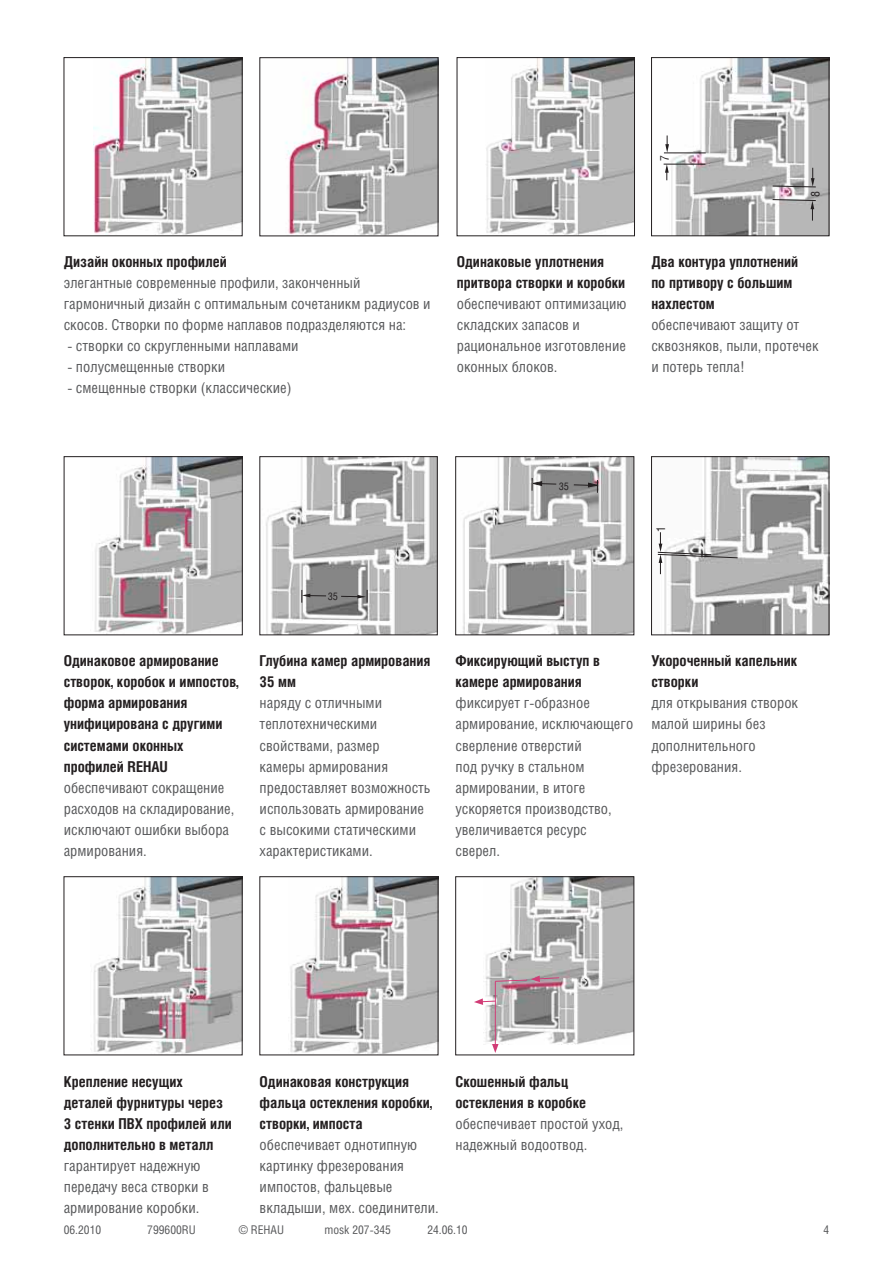
<style>
.page{position:relative;width:893px;height:1263px;background:#fff}
.page>*{position:absolute;margin:0;border:0;box-sizing:border-box;transform-origin:0 0}
.t1{font:15px/21px "Helios Cond";color:#57585a}
.t2{font:700 15px/21px "Helios Cond";color:#231f20}
.t3{font:12px "Helios Cond";color:#57585a}
.t4{font:12px "Helios Cond";color:#231f20}
</style>
<div class="page">
<img style="left:93px;top:59px;width:147px;height:175px">
<img style="left:94px;top:458px;width:146px;height:175px">
<img style="left:463px;top:458px;width:169px;height:175px">
<div style="left:455px;top:456px;width:179px;height:179px;border:1px solid #231f20"></div>
<img style="left:91px;top:878px;width:149px;height:175px">
<img style="left:290px;top:878px;width:146px;height:175px">
<img style="left:660px;top:458px;width:167px;height:175px">
<div style="left:651px;top:456px;width:178px;height:179px;border:1px solid #231f20"></div>
<svg style="left:657px;top:532px;width:81px;height:42px"></svg>
<img style="left:266px;top:458px;width:169px;height:175px">
<div style="left:260px;top:456px;width:177px;height:179px;border:1px solid #231f20"></div>
<img style="left:285px;top:59px;width:151px;height:175px">
<div style="left:260px;top:57px;width:178px;height:179px;border:1px solid #231f20"></div>
<img style="left:486px;top:59px;width:147px;height:175px">
<div style="left:457px;top:57px;width:178px;height:179px;border:1px solid #231f20"></div>
<img style="left:663px;top:59px;width:164px;height:175px">
<div style="left:651px;top:57px;width:178px;height:179px;border:1px solid #231f20"></div>
<hr style="left:664px;top:164px;width:41px;height:1px;background:#231f20">
<svg style="left:665px;top:164px;width:4px;height:16px"></svg>
<svg style="left:665px;top:135px;width:4px;height:18px"></svg>
<hr style="left:664px;top:153px;width:42px;height:1px;background:#231f20">
<img style="left:485px;top:878px;width:147px;height:166px">
<div style="left:455px;top:876px;width:179px;height:179px;border:1px solid #231f20"></div>
<hr style="left:495px;top:981px;width:1px;height:65px;background:#d13c76">
<svg style="left:492px;top:1044px;width:7px;height:9px"></svg>
<svg style="left:474px;top:998px;width:22px;height:7px"></svg>
<svg style="left:495px;top:975px;width:65px;height:7px"></svg>
<svg style="left:532px;top:478px;width:66px;height:15px"></svg>
<svg style="left:302px;top:590px;width:66px;height:13px"></svg>
<svg style="left:772px;top:168px;width:48px;height:53px;background:#b8b5b6"></svg>
<p class="t4" style="left:657px;top:161px;width:7px;rotate:-90deg">7</p>
<p class="t2" style="left:64px;top:251px;width:164px">Дизайн оконных профилей</p>
<p class="t1" style="left:64px;top:272px;width:368px">элегантные современные профили, законченный гармоничный дизайн с оптимальным сочетаникм радиусов и скосов. Створки по форме наплавов подразделяются на:</p>
<p class="t1" style="left:67px;top:335px;width:233px">- створки со скругленными наплавами</p>
<p class="t1" style="left:67px;top:356px;width:159px">- полусмещенные створки</p>
<p class="t1" style="left:67px;top:377px;width:226px">- смещенные створки (классические)</p>
<p class="t2" style="left:457px;top:251px;width:170px">Одинаковые уплотнения притвора створки и коробки</p>
<p class="t1" style="left:457px;top:293px;width:171px">обеспечивают оптимизацию складских запасов и рациональное изготовление оконных блоков.</p>
<p class="t2" style="left:651px;top:251px;width:148px">Два контура уплотнений по пртивору с большим нахлестом</p>
<p class="t1" style="left:651px;top:314px;width:169px">обеспечивают защиту от сквозняков, пыли, протечек и потерь тепла!</p>
<p class="t4" style="left:654px;top:532px;width:7px;rotate:-90deg">1</p>
<p class="t2" style="left:64px;top:650px;width:176px">Одинаковое армирование створок, коробок и импостов, форма армирования унифицирована с другими системами оконных профилей REHAU</p>
<p class="t1" style="left:64px;top:776px;width:172px">обеспечивают сокращение расходов на складирование, исключают ошибки выбора армирования.</p>
<p class="t2" style="left:260px;top:650px;width:172px">Глубина камер армирования<br>35 мм</p>
<p class="t1" style="left:260px;top:692px;width:173px">наряду с отличными теплотехническими свойствами, размер<br>камеры армирования предоставляет возможность использовать армирование с высокими статическими характеристиками.</p>
<p class="t2" style="left:455px;top:650px;width:146px">Фиксирующий выступ в камере армирования</p>
<p class="t1" style="left:455px;top:692px;width:179px">фиксирует г-образное армирование, исключающего сверление отверстий<br>под ручку в стальном армировании, в итоге ускоряется производство, увеличивается ресурс сверел.</p>
<p class="t2" style="left:651px;top:650px;width:147px">Укороченный капельник створки</p>
<p class="t1" style="left:651px;top:692px;width:148px">для открывания створок малой ширины без дополнительного фрезерования.</p>
<p class="t2" style="left:64px;top:1070px;width:169px">Крепление несущих деталей фурнитуры через<br>3 стенки ПВХ профилей или дополнительно в металл</p>
<p class="t1" style="left:64px;top:1154px;width:147px">гарантирует надежную передачу веса створки в армирование коробки.</p>
<p class="t2" style="left:260px;top:1070px;width:174px">Одинаковая конструкция фальца остекления коробки, створки, импоста</p>
<p class="t1" style="left:260px;top:1133px;width:181px">обеспечивает однотипную картинку фрезерования импостов, фальцевые вкладыши, мех. соединители.</p>
<p class="t2" style="left:455px;top:1070px;width:132px">Скошенный фальц остекления в коробке</p>
<p class="t1" style="left:455px;top:1112px;width:169px">обеспечивает простой уход, надежный водоотвод.</p>
<p class="t3" style="left:64px;top:1222px;width:39px">06.2010</p>
<p class="t3" style="left:147px;top:1222px;width:50px">799600RU</p>
<p class="t3" style="left:239px;top:1222px;width:47px">© RE HAU</p>
<p class="t3" style="left:324px;top:1222px;width:68px">mosk 207-345</p>
<p class="t3" style="left:427px;top:1222px;width:42px">24.06.10</p>
<p class="t3" style="left:823px;top:1222px;width:7px">4</p>
</div>
